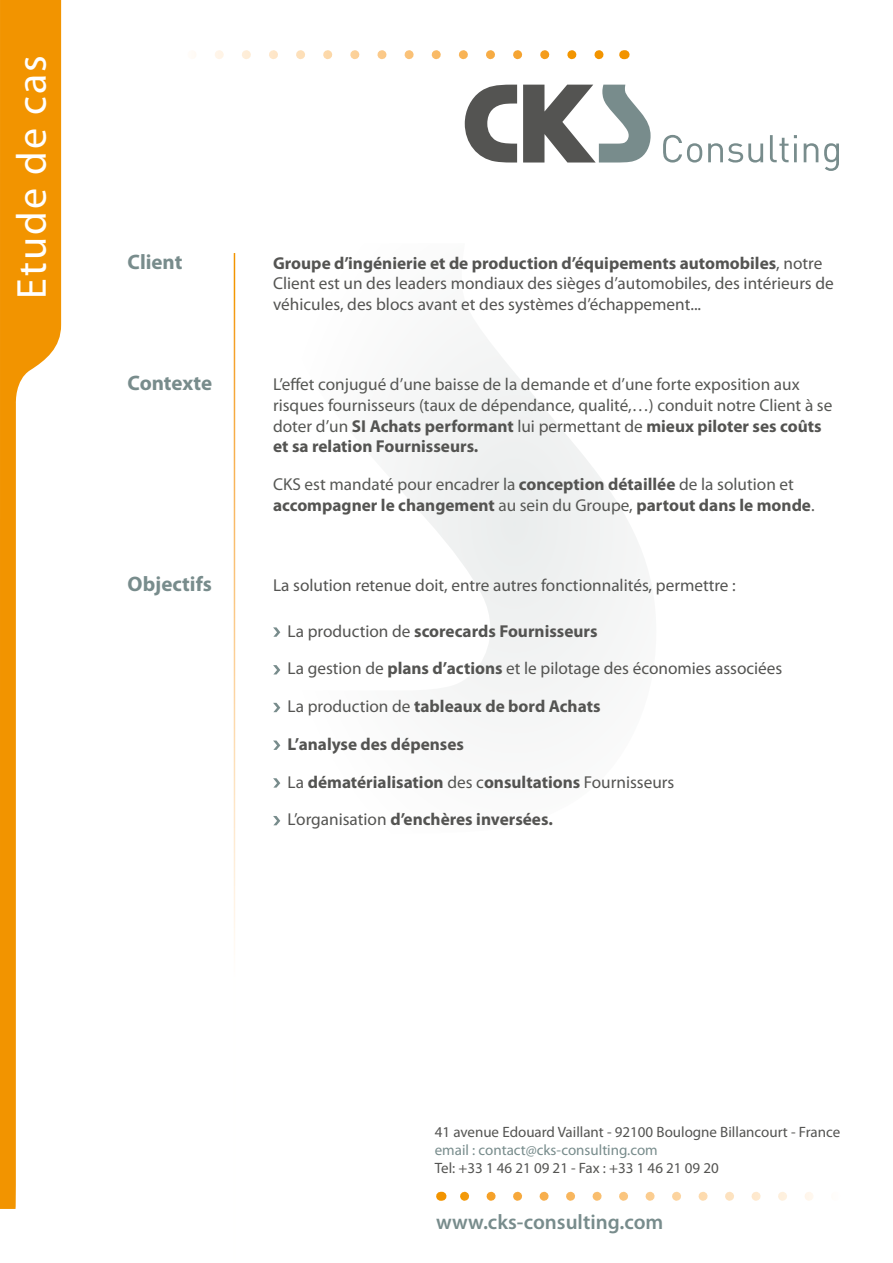
<style>
.page{position:relative;width:893px;height:1263px;background:#fff}
.page>*{position:absolute;margin:0;border:0;box-sizing:border-box;transform-origin:0 0}
.t1{font:42px "Myriad Pro";letter-spacing:.05em;color:#fff}
.t2{font:700 21px "Myriad Pro";color:#788c8c}
.t3{font:600 21px "Myriad Pro";color:#788c8c}
.t4{font:700 17.25px/37.7px "Myriad Pro";color:#545452}
.t5{font:17.25px/20.7px "Myriad Pro";color:#545452}
.t6{font:17.25px/20.7px "Myriad Pro";color:#565754}
.t7{font:15px "Myriad Pro";color:#545452}
.t8{font:15px "Myriad Pro";color:#788c8c}
.s1{font-weight:700}
.s2{font-weight:700;color:#545452}
.s3{color:#545452}
.s4{font-weight:400;color:#565754}
.s5{font-weight:400}
</style>
<div class="page">
<svg style="left:273px;top:341px;width:365px;height:485px"></svg>
<svg style="left:465px;top:85px;width:52px;height:78px"></svg>
<svg style="left:523px;top:85px;width:128px;height:78px"></svg>
<svg style="left:663px;top:135px;width:39px;height:28px"></svg>
<svg style="left:708px;top:143px;width:55px;height:20px"></svg>
<svg style="left:770px;top:135px;width:18px;height:27px"></svg>
<hr style="left:794px;top:144px;width:3px;height:18px;background:#788c8c">
<svg style="left:804px;top:143px;width:14px;height:19px"></svg>
<svg style="left:824px;top:143px;width:15px;height:28px"></svg>
<svg style="left:195px;top:50px;width:409px;height:9px"></svg>
<svg style="left:460px;top:1192px;width:353px;height:9px"></svg>
<svg style="left:0;top:0;width:61px;height:1209px"></svg>
<svg style="left:273px;top:627px;width:7px;height:10px"></svg>
<svg style="left:273px;top:665px;width:7px;height:9px"></svg>
<svg style="left:273px;top:703px;width:7px;height:9px"></svg>
<svg style="left:273px;top:740px;width:7px;height:10px"></svg>
<svg style="left:273px;top:778px;width:7px;height:10px"></svg>
<svg style="left:273px;top:816px;width:7px;height:9px"></svg>
<h1 class="t1" style="left:6px;top:299px;width:245px;rotate:-90deg">Etude de cas</h1>
<p class="t2" style="left:128px;top:248px;width:56px">Client</p>
<p class="t5" style="left:273px;top:252px;width:562px"><span class="s1">Groupe d’ingénierie et de production d’équipements automobiles</span>, notre<br>Client est un des leaders mondiaux des sièges d’automobiles, des intérieurs de véhicules, des blocs avant et des systèmes d’échappement...</p>
<p class="t2" style="left:128px;top:369px;width:86px">Contexte</p>
<p class="t6" style="left:273px;top:374px;width:561px">L’effet conjugué d’une baisse de la demande et d’une forte exposition aux risques fournisseurs (taux de dépendance, qualité,…) conduit notre Client à se doter d’un <span class="s2">SI Achats performant</span> <span class="s3">lui permettant de</span> <span class="s2">mieux piloter ses coûts et sa relation Fournisseurs.</span></p>
<p class="t4" style="left:273px;top:473px;width:543px;line-height:20.7px"><span class="s4">CKS est mandaté pour encadrer la</span> conception détaillée <span class="s4">de la solution et </span>accompagner le changement <span class="s4">au sein du Groupe,</span> partout dans le monde<span class="s4">.</span></p>
<p class="t2" style="left:128px;top:570px;width:86px">Objectifs</p>
<p class="t5" style="left:273px;top:574px;width:464px">La solution retenue doit, entre autres fonctionnalités, permettre :</p>
<p class="t4" style="left:288px;top:611px;width:496px"><span class="s5">La production de</span> scorecards Fournisseurs<br><span class="s5">La gestion de</span> plans d’actions <span class="s5">et le pilotage des économies associées La production de</span> tableaux de bord Achats<br>L’analyse des dépenses<br><span class="s5">La</span> dématérialisation <span class="s5">des c</span>onsultations <span class="s5">Fournisseurs<br>L’organisation</span> d’enchères inversées.</p>
<p class="t7" style="left:435px;top:1123px;width:407px">41 avenue Edouard Vaillant - 92100 Boulogne Billancourt - France</p>
<p class="t8" style="left:435px;top:1141px;width:224px">email : contact@cks-consulting.com</p>
<p class="t7" style="left:435px;top:1159px;width:285px">Tel: +33 1 46 21 09 21 - Fax : +33 1 46 21 09 20</p>
<p class="t3" style="left:436px;top:1208px;width:229px">www.cks-consulting.com</p>
</div>
